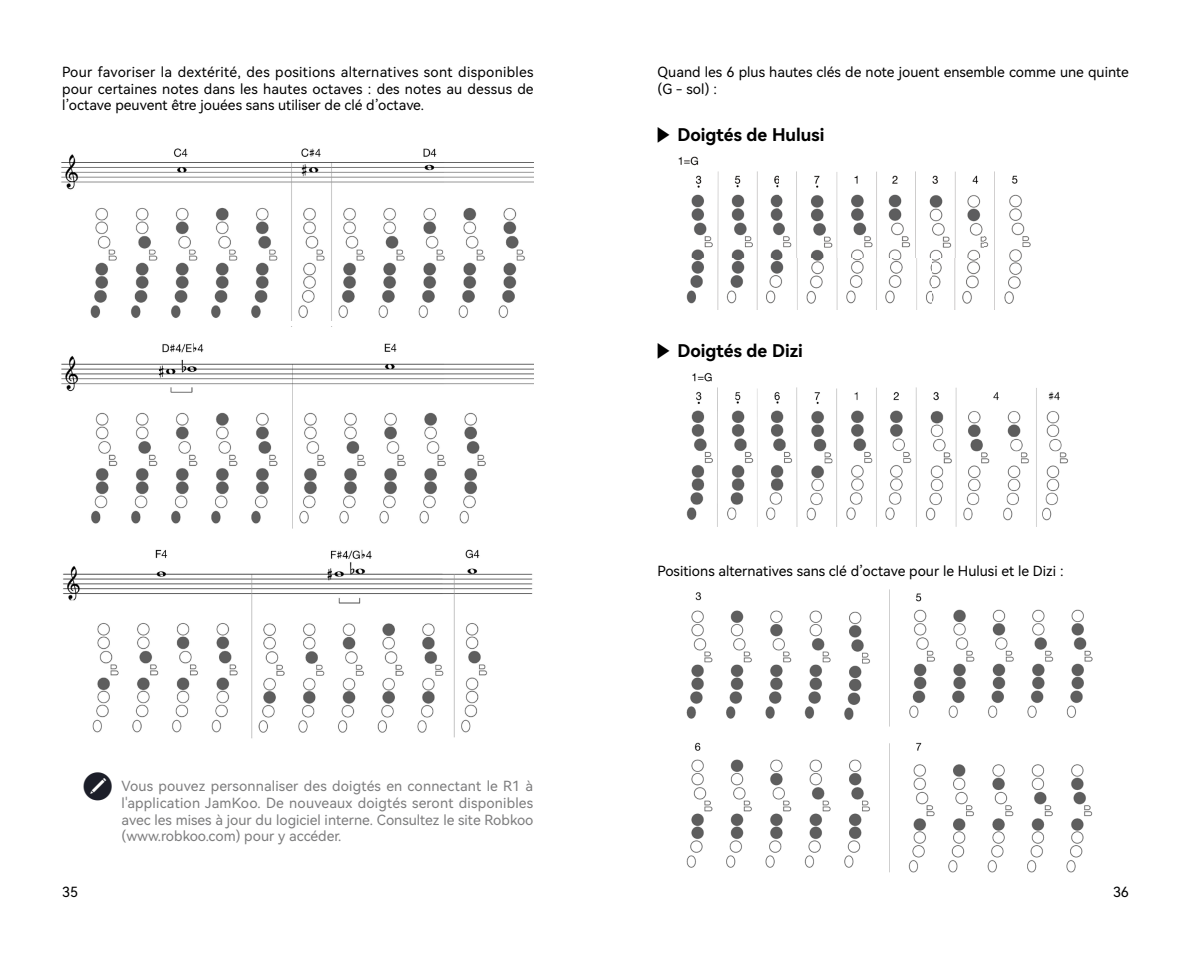
<style>
.page{position:relative;width:1191px;height:963px;background:#fff}
.page>*{position:absolute;margin:0;border:0;box-sizing:border-box;transform-origin:0 0}
.t1{font:17.5px "Harmony OS Sans SC Bold";color:#000}
.t2{font:14px/16.8px "Harmony OS Sans SC";color:#000}
.t3{font:14px/16.8px "Harmony OS Sans SC";color:#7c7c7d;text-align:justify}
.s1{font-family:"robkoomanual";font-size:28px;color:#1c1e29}
.s2{font-family:"robkoomanual"}
</style>
<div class="page">
<img style="left:678px;top:156px;width:353px;height:153px">
<img style="left:61px;top:148px;width:472px;height:173px">
<img style="left:61px;top:343px;width:472px;height:186px">
<img style="left:63px;top:549px;width:470px;height:190px">
<img style="left:686px;top:589px;width:407px;height:284px">
<img style="left:686px;top:372px;width:382px;height:154px">
<p class="t2" style="left:62px;top:63px;width:473px;text-align:justify">Pour favoriser la dextérité, des positions alternatives sont disponibles pour certaines notes dans les hautes octaves : des notes au dessus de l’octave peuvent être jouées sans utiliser de clé d’octave.</p>
<p class="t3" style="left:122px;top:776px;width:413px;text-indent:-38px"><span class="s1">3</span> Vous pouvez personnaliser des doigtés en connectant le R1 à l'application JamKoo. De nouveaux doigtés seront disponibles avec les mises à jour du logiciel interne. Consultez le site Robkoo (www.robkoo.com) pour y accéder.</p>
<p class="t2" style="left:657px;top:63px;width:473px">Quand les 6 plus hautes clés de note jouent ensemble comme une quinte (G - sol) :</p>
<p class="t1" style="left:657px;top:122px;width:168px"><span class="s2">6</span> Doigtés de Hulusi</p>
<p class="t1" style="left:657px;top:338px;width:147px"><span class="s2">6</span> Doigtés de Dizi</p>
<p class="t2" style="left:657px;top:562px;width:407px">Positions alternatives sans clé d’octave pour le Hulusi et le Dizi :</p>
<p class="t2" style="left:62px;top:883px;width:17px">35</p>
<p class="t2" style="left:1113px;top:883px;width:17px">36</p>
</div>
